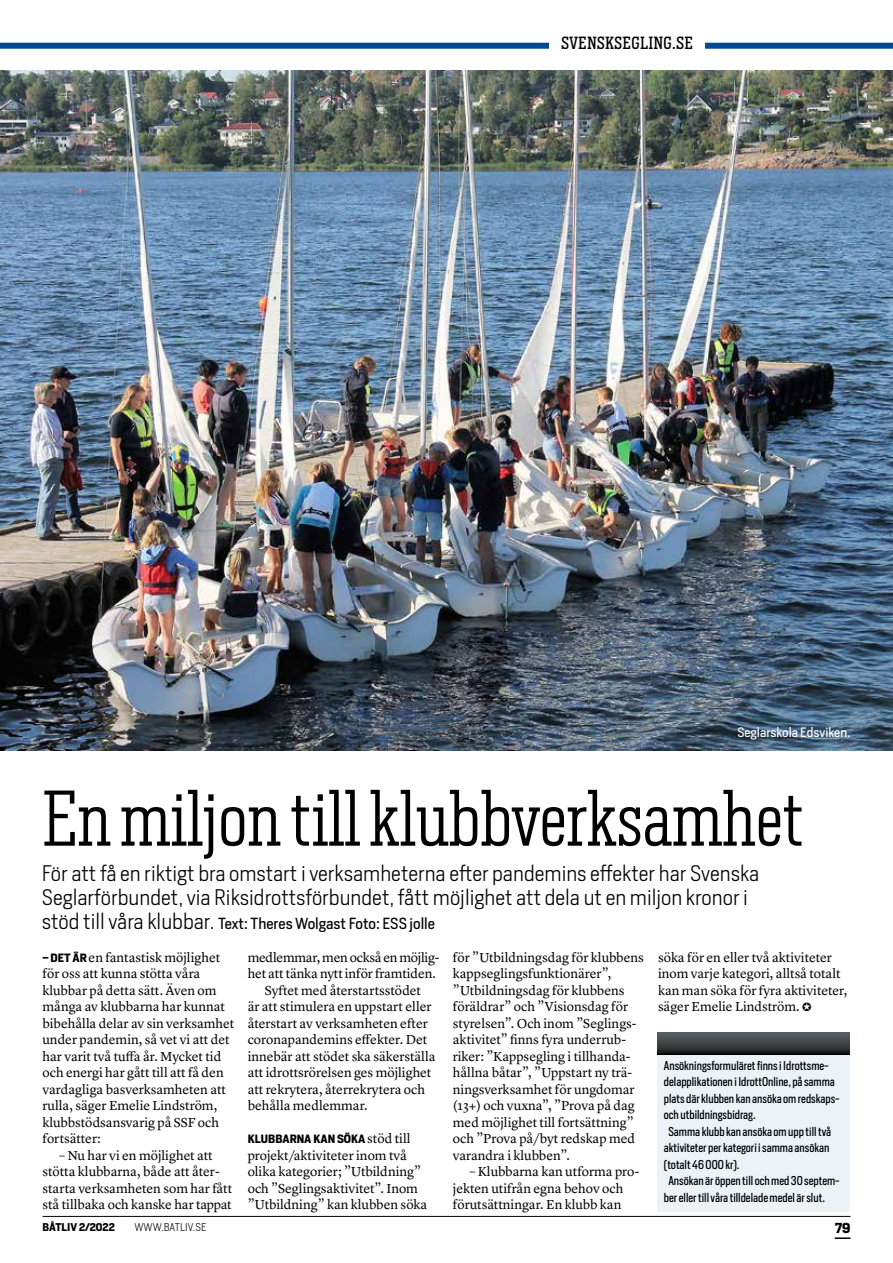
<style>
.page{position:relative;width:893px;height:1263px;background:#fff}
.page>*{position:absolute;margin:0;border:0;box-sizing:border-box;transform-origin:0 0}
.t1{font:300 73.5px "Heron Serif Cond";color:#000}
.t2{font:300 21px/24px "Heron Sans";color:#000}
.t3{font:16.5px "Heron Serif Cond";letter-spacing:.04em;color:#000}
.t4{font:15px "Heron Sans";color:#000}
.t5{font:13.5px/16.5px "Lyon Text";color:#000}
.t6{font:13.5px "Lyon Text";letter-spacing:-.02em;color:#000}
.t7{font:700 13.5px "Heron Serif";color:#000}
.t8{font:12.75px "Heron Sans";color:#fff}
.t9{font:12px "Heron Sans Cond";color:#000}
.t10{font:700 11.25px "Heron Sans";color:#000}
.t11{font:300 10.5px "Heron Sans";color:#000}
.t12{font:700 10.5px "Heron Sans";color:#000}
.s1{font-weight:300;font-size:21px}
.s2{font-family:"Heron Sans";font-weight:700;font-size:11.25px}
.s3{font-family:"Lyon Text";font-weight:400;font-size:13.5px}
</style>
<div class="page">
<div style="left:0;top:43px;width:893px;height:6px;background:#00489a"></div>
<div style="left:550px;top:36px;width:155px;height:18px;background:#fff"></div>
<hr style="left:43px;top:1216px;width:807px;height:1px;background:#000">
<svg style="left:835px;top:1237px;width:15px;height:2px"></svg>
<div style="left:658px;top:1035px;width:192px;height:177px;background:#ecf2f6"></div>
<svg style="left:657px;top:1033px;width:193px;height:21px;background:#3c3f3f"></svg>
<img style="left:0;top:70px;width:893px;height:681px">
<p class="t3" style="left:561px;top:32px;width:133px">SVENSKSEGLING.SE</p>
<p class="t8" style="left:737px;top:724px;width:115px">Seglarskola Edsviken.</p>
<h1 class="t1" style="left:43px;top:773px;width:763px">En miljon till klubbverksamhet</h1>
<h2 class="t2" style="left:42px;top:861px;width:719px">För att få en riktigt bra omstart i verksamheterna efter pandemins effekter har Svenska<br>Seglarförbundet, via Riksidrottsförbundet, fått möjlighet att dela ut en miljon kronor i</h2>
<p class="t4" style="left:42px;top:914px;width:395px"><span class="s1">stöd till våra klubbar.</span> Text: Theres Wolgast Foto: ESS jolle</p>
<p class="t5" style="left:43px;top:948px;width:193px"><span class="s2">– DET ÄR</span> en fantastisk möjlighet för oss att kunna stötta våra klubbar på detta sätt. Även om många av klubbarna har kunnat bibehålla delar av sin verksamhet under pandemin, så vet vi att det har varit två tuffa år. Mycket tid och energi har gått till att få den vardagliga basverksamheten att rulla, säger Emelie Lindström, klubbstödsansvarig på SSF och fortsätter:</p>
<p class="t5" style="left:43px;top:1146px;width:191px;text-indent:17px">– Nu har vi en möjlighet att stötta klubbarna, både att åter&shy;starta verksamheten som har fått stå tillbaka och kanske har tappat</p>
<p class="t5" style="left:453px;top:948px;width:193px">för ”Utbildningsdag för klubbens kappseglingsfunktionärer”, ”Utbildningsdag för klubbens föräldrar” och ”Visionsdag för styrelsen”. Och inom ”Seglings&shy;aktivitet” finns fyra underrub&shy;riker: ”Kappsegling i tillhanda&shy;hållna båtar”, ”Uppstart ny trä&shy;ningsverksamhet för ungdomar (13+) och vuxna”, ”Prova på dag med möjlighet till fortsättning” och ”Prova på/byt redskap med varandra i klubben”.</p>
<p class="t5" style="left:453px;top:1162px;width:188px;text-indent:17px">– Klubbarna kan utforma pro&shy;jekten utifrån egna behov och förutsättningar. En klubb kan</p>
<p class="t5" style="left:658px;top:948px;width:191px">söka för en eller två aktiviteter inom varje kategori, alltså totalt kan man söka för fyra aktiviteter, säger Emelie Lindström. ✪</p>
<p class="t6" style="left:248px;top:947px;width:193px">medlemmar, men också en möjlig-</p>
<p class="t5" style="left:248px;top:964px;width:190px">het att tänka nytt inför framtiden.</p>
<p class="t5" style="left:265px;top:981px;width:158px">Syftet med återstartsstödet</p>
<p class="t5" style="left:248px;top:997px;width:185px">är att stimulera en uppstart eller</p>
<p class="t5" style="left:248px;top:1014px;width:182px">återstart av verksamheten efter</p>
<p class="t5" style="left:248px;top:1030px;width:181px">coronapandemins effekter. Det</p>
<p class="t5" style="left:248px;top:1047px;width:189px">innebär att stödet ska säkerställa</p>
<p class="t5" style="left:248px;top:1063px;width:185px">att idrottsrörelsen ges möjlighet</p>
<p class="t5" style="left:248px;top:1080px;width:179px">att rekrytera, återrekrytera och</p>
<p class="t5" style="left:248px;top:1096px;width:122px">behålla medlemmar.</p>
<p class="t10" style="left:248px;top:1131px;width:164px">KLUBBARNA KAN SÖKA <span class="s3">stöd till</span></p>
<p class="t5" style="left:248px;top:1146px;width:181px">projekt/aktiviteter inom två olika kategorier; ”Utbildning” och ”Seglingsaktivitet”. Inom ”Utbildning” kan klubben söka</p>
<p class="t9" style="left:664px;top:1057px;width:166px">Ansökningsformuläret finns i Idrottsme-</p>
<p class="t9" style="left:664px;top:1074px;width:172px">delapplikationen i IdrottOnline, på samma</p>
<p class="t9" style="left:664px;top:1090px;width:177px">plats där klubben kan ansöka om redskaps-</p>
<p class="t9" style="left:664px;top:1107px;width:94px">och utbildningsbidrag.</p>
<p class="t9" style="left:668px;top:1123px;width:164px">Samma klubb kan ansöka om upp till två</p>
<p class="t9" style="left:664px;top:1140px;width:167px">aktiviteter per kategori i samma ansökan</p>
<p class="t9" style="left:664px;top:1156px;width:77px">(totalt 46 000 kr).</p>
<p class="t9" style="left:668px;top:1173px;width:173px">Ansökan är öppen till och med 30 septem-</p>
<p class="t9" style="left:664px;top:1189px;width:163px">ber eller till våra tilldelade medel är slut.</p>
<p class="t12" style="left:43px;top:1220px;width:74px">BÅTLIV 2/2022</p>
<p class="t11" style="left:135px;top:1220px;width:73px">WWW.BATLIV.SE</p>
<p class="t7" style="left:835px;top:1219px;width:17px">79</p>
</div>
